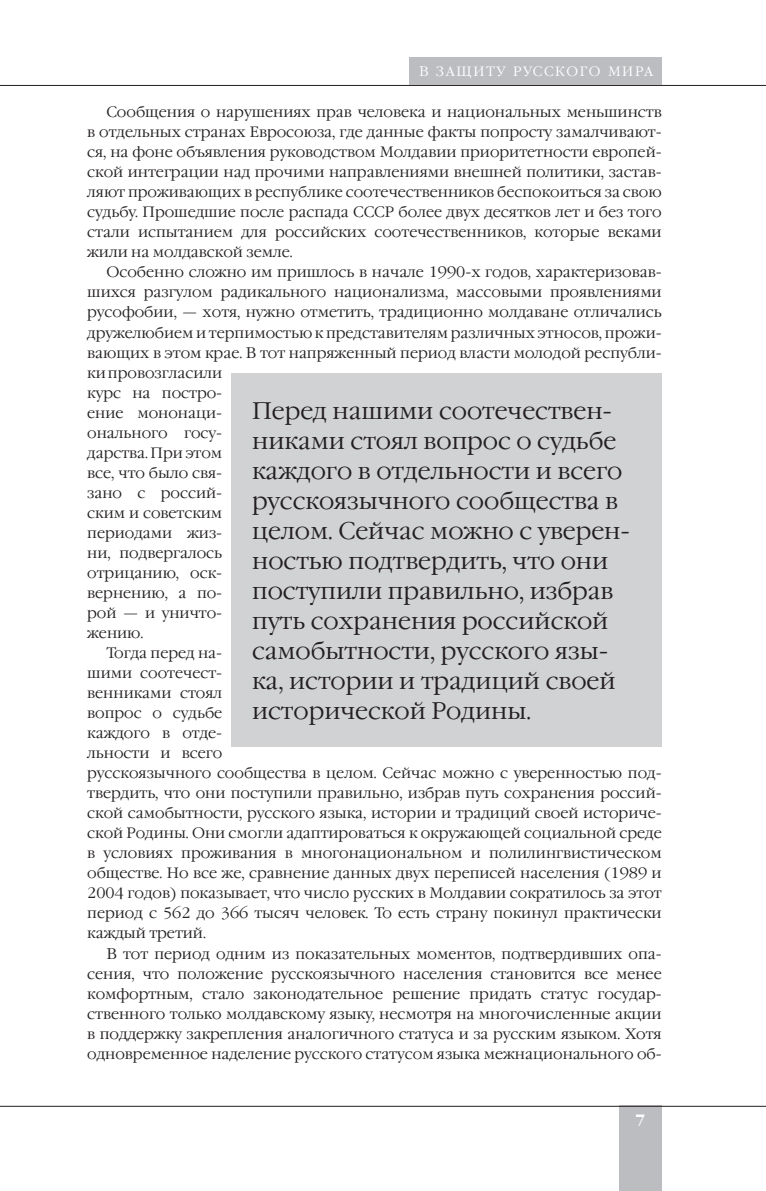
<style>
.page{position:relative;width:766px;height:1191px;background:#fff}
.page>*{position:absolute;margin:0;border:0;box-sizing:border-box;transform-origin:0 0}
.t1{font:300 24px/30px "Garamond C";color:#231f20}
.t2{font:300 15px "Garamond C";color:#231f20}
.t3{font:700 15px "Garamond C";color:#fff}
.t4{font:300 13.5px "Garamond Narrow C";letter-spacing:.1em;color:#fff;scale:1.25 1}
</style>
<div class="page">
<div style="left:619px;top:1106px;width:42px;height:85px;background:#bcbdc0"></div>
<hr style="left:0;top:1106px;width:765px;height:1px;background:#231f20">
<hr style="left:0;top:85px;width:765px;height:1px;background:#231f20">
<div style="left:409px;top:57px;width:252px;height:28px;background:#bcbdc0"></div>
<div style="left:231px;top:373px;width:430px;height:373px;background:#d1d2d4"></div>
<p class="t4" style="left:419px;top:66px;width:189px">В ЗАЩИТУ РУССКОГО МИРА</p>
<p class="t2" style="left:106px;top:106px;width:556px">Сообщения о нарушениях прав человека и национальных меньшинств</p>
<p class="t2" style="left:87px;top:126px;width:576px">в отдельных странах Евросоюза, где данные факты попросту замалчивают-</p>
<p class="t2" style="left:87px;top:146px;width:576px">ся, на фоне объявления руководством Молдавии приоритетности европей-</p>
<p class="t2" style="left:87px;top:166px;width:576px">ской интеграции над прочими направлениями внешней политики, застав-</p>
<p class="t2" style="left:87px;top:186px;width:576px">ляют проживающих в республике соотечественников беспокоиться за свою</p>
<p class="t2" style="left:87px;top:206px;width:576px">судьбу. Прошедшие после распада СССР более двух десятков лет и без того</p>
<p class="t2" style="left:87px;top:226px;width:576px">стали испытанием для российских соотечественников, которые веками</p>
<p class="t2" style="left:87px;top:246px;width:207px">жили на молдавской земле.</p>
<p class="t2" style="left:106px;top:266px;width:556px">Особенно сложно им пришлось в начале 1990-х годов, характеризовав-</p>
<p class="t2" style="left:87px;top:286px;width:576px">шихся разгулом радикального национализма, массовыми проявлениями</p>
<p class="t2" style="left:87px;top:306px;width:576px">русофобии, — хотя, нужно отметить, традиционно молдаване отличались</p>
<p class="t2" style="left:87px;top:326px;width:576px">дружелюбием и терпимостью к представителям различных этносов, прожи-</p>
<p class="t2" style="left:87px;top:347px;width:576px">вающих в этом крае. В тот напряженный период власти молодой республи-</p>
<p class="t2" style="left:87px;top:367px;width:136px">ки провозгласили</p>
<p class="t2" style="left:87px;top:387px;width:136px">курс на постро-</p>
<p class="t2" style="left:87px;top:407px;width:136px">ение мононаци-</p>
<p class="t2" style="left:87px;top:427px;width:136px">онального госу-</p>
<p class="t2" style="left:87px;top:447px;width:136px">дарства. При этом</p>
<p class="t2" style="left:87px;top:467px;width:136px">все, что было свя-</p>
<p class="t2" style="left:87px;top:487px;width:136px">зано с россий-</p>
<p class="t2" style="left:87px;top:507px;width:136px">ским и советским</p>
<p class="t2" style="left:87px;top:527px;width:136px">периодами жиз-</p>
<p class="t2" style="left:87px;top:547px;width:136px">ни, подвергалось</p>
<p class="t2" style="left:87px;top:567px;width:136px">отрицанию, оск-</p>
<p class="t2" style="left:87px;top:587px;width:136px">вернению, а по-</p>
<p class="t2" style="left:87px;top:607px;width:136px">рой — и уничто-</p>
<p class="t2" style="left:87px;top:627px;width:58px">жению.</p>
<p class="t2" style="left:106px;top:647px;width:117px">Тогда перед на-</p>
<p class="t2" style="left:87px;top:667px;width:136px">шими соотечест-</p>
<p class="t2" style="left:87px;top:687px;width:136px">венниками стоял</p>
<p class="t2" style="left:87px;top:707px;width:136px">вопрос о судьбе</p>
<p class="t2" style="left:87px;top:727px;width:136px">каждого в отде-</p>
<p class="t2" style="left:87px;top:747px;width:136px">льности и всего</p>
<p class="t2" style="left:87px;top:767px;width:576px">русскоязычного сообщества в целом. Сейчас можно с уверенностью под-</p>
<p class="t2" style="left:87px;top:787px;width:576px">твердить, что они поступили правильно, избрав путь сохранения россий-</p>
<p class="t2" style="left:87px;top:807px;width:576px">ской самобытности, русского языка, истории и традиций своей историче-</p>
<p class="t2" style="left:87px;top:827px;width:576px">ской Родины. Они смогли адаптироваться к окружающей социальной среде</p>
<p class="t2" style="left:87px;top:847px;width:576px">в условиях проживания в многонациональном и полилингвистическом</p>
<p class="t2" style="left:87px;top:867px;width:576px">обществе. Но все же, сравнение данных двух переписей населения (1989 и</p>
<p class="t2" style="left:87px;top:887px;width:576px">2004 годов) показывает, что число русских в Молдавии сократилось за этот</p>
<p class="t2" style="left:87px;top:907px;width:576px">период с 562 до 366 тысяч человек. То есть страну покинул практически</p>
<p class="t2" style="left:87px;top:927px;width:120px">каждый третий.</p>
<p class="t2" style="left:106px;top:947px;width:556px">В тот период одним из показательных моментов, подтвердивших опа-</p>
<p class="t2" style="left:87px;top:967px;width:576px">сения, что положение русскоязычного населения становится все менее</p>
<p class="t2" style="left:87px;top:987px;width:576px">комфортным, стало законодательное решение придать статус государ-</p>
<p class="t2" style="left:87px;top:1007px;width:576px">ственного только молдавскому языку, несмотря на многочисленные акции</p>
<p class="t2" style="left:87px;top:1027px;width:576px">в поддержку закрепления аналогичного статуса и за русским языком. Хотя</p>
<p class="t2" style="left:87px;top:1047px;width:576px">одновременное наделение русского статусом языка межнационального об-</p>
<p class="t1" style="left:252px;top:398px;width:379px">Перед нашими соотечествен&shy;никами стоял вопрос о судьбе каждого в отдельности и всего рус скоязычного сообщества в целом. Сейчас можно с уверен&shy;ностью подтвердить, что они поступили правильно, избрав путь сохранения российской самобытности, русского язы&shy;ка, истории и традиций своей исторической Родины.</p>
<p class="t3" style="left:635px;top:1113px;width:11px">7</p>
</div>
